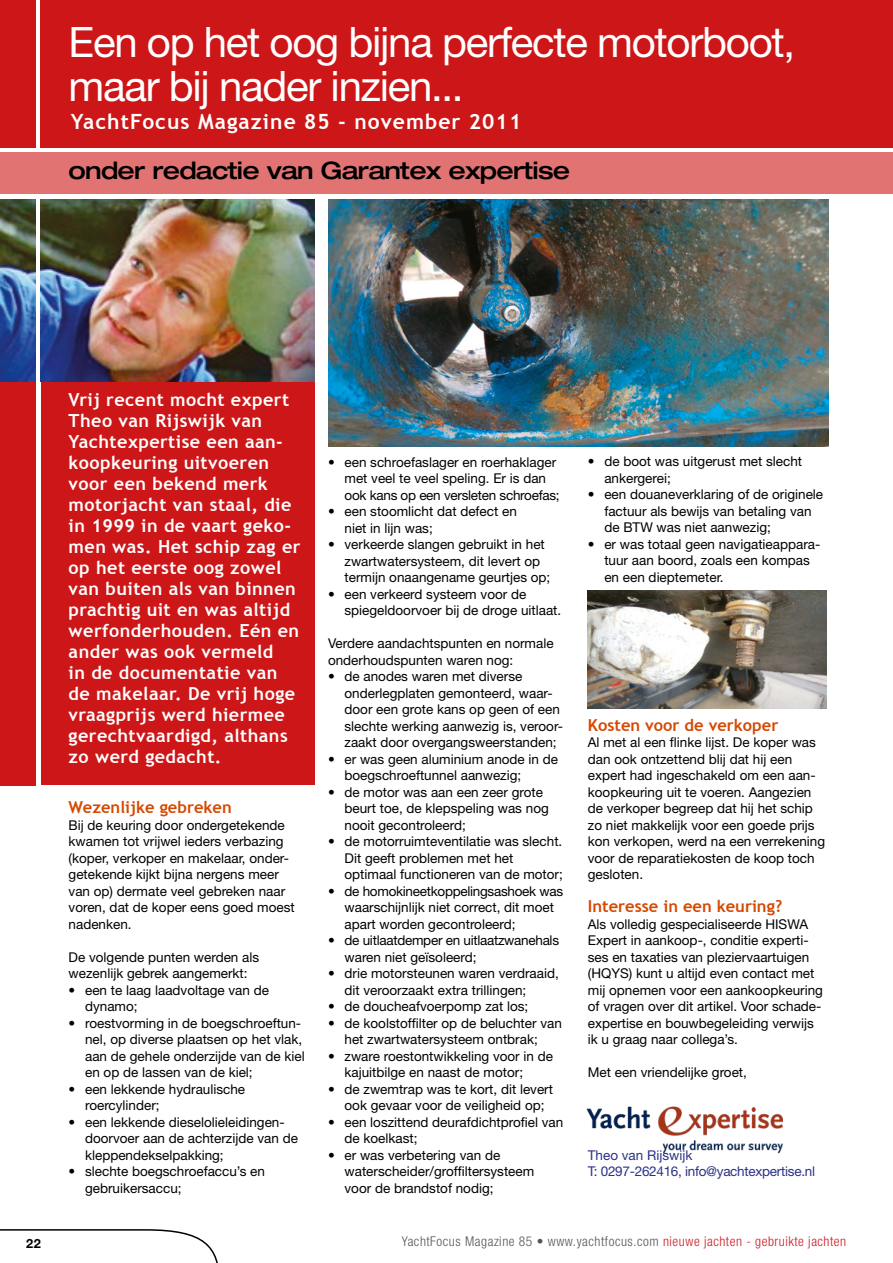
<style>
.page{position:relative;width:893px;height:1263px;background:#fff}
.page>*{position:absolute;margin:0;border:0;box-sizing:border-box;transform-origin:0 0}
.t1{font:42px/43.5px "Helvetica Neue";letter-spacing:-.03em;color:#fff}
.t2{font:500 expanded 24px "Helvetica Neue";letter-spacing:-.03em;color:#000}
.t3{font:700 21px "Trebuchet MS";letter-spacing:.05em;color:#fff}
.t4{font:700 18px/21px "Trebuchet MS";letter-spacing:.025em;color:#fff}
.t5{font:700 16.5px "Trebuchet MS";color:#d54902}
.t6{font:13.5px/16.5px "Helvetica Neue";color:#000}
.t7{font:300 condensed 13.5px "Helvetica Neue";letter-spacing:.04em;color:#565655}
.t8{font:13.5px/16.5px "Helvetica Neue";letter-spacing:-.02em;color:#000}
.t9{font:13.5px/16.5px "Helvetica Neue";letter-spacing:-.02em;color:#2b3189}
.t10{font:700 12.75px "Helvetica Neue";color:#000}
.s1{color:#ce1924}
</style>
<div class="page">
<div style="left:40px;top:0;width:853px;height:147px;background:#cd1617"></div>
<div style="left:0;top:0;width:35px;height:147px;background:#cd1617"></div>
<div style="left:0;top:152px;width:893px;height:42px;background:#e17373"></div>
<svg style="left:0;top:1229px;width:218px;height:34px"></svg>
<div style="left:41px;top:200px;width:274px;height:584px;background:#cd1617"></div>
<div style="left:0;top:200px;width:35px;height:586px;background:#cd1617"></div>
<img style="left:41px;top:200px;width:274px;height:181px">
<img style="left:0;top:200px;width:35px;height:181px">
<img style="left:328px;top:200px;width:500px;height:246px">
<img style="left:588px;top:591px;width:238px;height:117px">
<img style="left:586px;top:1106px;width:197px;height:48px">
<h1 class="t1" style="left:69px;top:20px;width:728px">Een op het oog bijna perfecte motorboot, maar bij nader inzien...</h1>
<h3 class="t3" style="left:71px;top:109px;width:452px">YachtFocus Magazine 85 - november 2011</h3>
<h2 class="t2" style="left:69px;top:155px;width:503px">onder redactie van Garantex expertise</h2>
<p class="t4" style="left:69px;top:389px;width:233px">Vrij recent mocht expert<br>Theo van Rijswijk van<br>Yachtexpertise een aan&shy;koopkeuring uitvoeren voor een bekend merk motorjacht van staal, die in 1999 in de vaart geko&shy;men was. Het schip zag er op het eerste oog zowel van buiten als van binnen prachtig uit en was altijd werfonderhouden. Eén en ander was ook vermeld<br>in de documentatie van de makelaar. De vrij hoge vraagprijs werd hiermee gerechtvaardigd, althans zo werd gedacht.</p>
<p class="t5" style="left:69px;top:797px;width:165px">Wezenlijke gebreken</p>
<p class="t6" style="left:69px;top:816px;width:228px">Bij de keuring door ondergetekende kwamen tot vrijwel ieders verbazing (koper, verkoper en makelaar, onder&shy;getekende kijkt bijna nergens meer van op) dermate veel gebreken naar voren, dat de koper eens goed moest nadenken.</p>
<p class="t6" style="left:69px;top:948px;width:192px">De volgende punten werden als wezenlijk gebrek aangemerkt:</p>
<p class="t6" style="left:85px;top:981px;width:185px;text-indent:-16px">• een te laag laadvoltage van de dynamo;</p>
<p class="t6" style="left:85px;top:1014px;width:221px;text-indent:-16px">• roestvorming in de boegschroeftun&shy;nel, op diverse plaatsen op het vlak, aan de gehele onderzijde van de kiel en op de lassen van de kiel;</p>
<p class="t6" style="left:85px;top:1080px;width:162px;text-indent:-16px">• een lekkende hydraulische roercylinder;</p>
<p class="t6" style="left:85px;top:1113px;width:214px;text-indent:-16px">• een lekkende dieselolieleidingen&shy;doorvoer aan de achterzijde van de kleppendekselpakking;</p>
<p class="t6" style="left:85px;top:1163px;width:181px;text-indent:-16px">• slechte boegschroefaccu’s en gebruikersaccu;</p>
<p class="t6" style="left:345px;top:453px;width:217px;text-indent:-16px">• een schroefaslager en roerhaklager met veel te veel speling. Er is dan ook kans op een versleten schroefas;</p>
<p class="t6" style="left:345px;top:503px;width:174px;text-indent:-16px">• een stoomlicht dat defect en niet in lijn was;</p>
<p class="t6" style="left:345px;top:536px;width:207px;text-indent:-16px">• verkeerde slangen gebruikt in het zwartwatersysteem, dit levert op termijn onaangename geurtjes op;</p>
<p class="t6" style="left:345px;top:585px;width:218px;text-indent:-16px">• een verkeerd systeem voor de spiegeldoorvoer bij de droge uitlaat.</p>
<p class="t6" style="left:328px;top:635px;width:227px">Verdere aandachtspunten en normale onderhoudspunten waren nog:</p>
<p class="t6" style="left:345px;top:668px;width:220px;text-indent:-16px">• de anodes waren met diverse onderlegplaten gemonteerd, waar&shy;door een grote kans op geen of een slechte werking aanwezig is, veroor&shy;zaakt door overgangsweerstanden;</p>
<p class="t6" style="left:345px;top:750px;width:215px;text-indent:-16px">• er was geen aluminium anode in de boegschroeftunnel aanwezig;</p>
<p class="t6" style="left:345px;top:783px;width:206px;text-indent:-16px">• de motor was aan een zeer grote beurt toe, de klepspeling was nog nooit gecontroleerd;</p>
<p class="t6" style="left:345px;top:833px;width:220px;text-indent:-16px">• de motorruimteventilatie was slecht.<br>Dit geeft problemen met het optimaal functioneren van de motor;</p>
<p class="t6" style="left:345px;top:882px;width:220px;text-indent:-16px">• de homokineetkoppelingsashoek was waarschijnlijk niet correct, dit moet apart worden gecontroleerd;</p>
<p class="t8" style="left:345px;top:932px;width:216px;text-indent:-16px">• de uitlaatdemper en uitlaatzwanehals waren niet geïsoleerd;</p>
<p class="t6" style="left:345px;top:965px;width:216px;text-indent:-16px">• drie motorsteunen waren verdraaid, dit veroorzaakt extra trillingen;</p>
<p class="t6" style="left:328px;top:998px;width:202px">• de doucheafvoerpomp zat los;</p>
<p class="t6" style="left:328px;top:1014px;width:235px;text-align:center">• de koolstoffilter op de beluchter van het zwartwatersysteem ontbrak;</p>
<p class="t6" style="left:345px;top:1047px;width:210px;text-indent:-16px">• zware roestontwikkeling voor in de kajuitbilge en naast de motor;</p>
<p class="t6" style="left:328px;top:1080px;width:226px;text-align:center">• de zwemtrap was te kort, dit levert ook gevaar voor de veiligheid op;</p>
<p class="t6" style="left:345px;top:1113px;width:220px;text-indent:-16px">• een loszittend deurafdichtprofiel van de koelkast;</p>
<p class="t6" style="left:345px;top:1146px;width:191px;text-indent:-16px">• er was verbetering van de waterscheider/groffiltersysteem voor de brandstof nodig;</p>
<p class="t6" style="left:604px;top:453px;width:199px;text-indent:-16px">• de boot was uitgerust met slecht ankergerei;</p>
<p class="t6" style="left:604px;top:486px;width:220px;text-indent:-16px">• een douaneverklaring of de originele factuur als bewijs van betaling van de BTW was niet aanwezig;</p>
<p class="t6" style="left:604px;top:536px;width:217px;text-indent:-16px">• er was totaal geen navigatieappara&shy;tuur aan boord, zoals een kompas en een dieptemeter.</p>
<p class="t5" style="left:588px;top:714px;width:192px">Kosten voor de verkoper</p>
<p class="t6" style="left:588px;top:734px;width:239px">Al met al een flinke lijst. De koper was dan ook ontzettend blij dat hij een expert had ingeschakeld om een aan&shy;koopkeuring uit te voeren. Aangezien de verkoper begreep dat hij het schip zo niet makkelijk voor een goede prijs kon verkopen, werd na een verrekening voor de reparatiekosten de koop toch gesloten.</p>
<p class="t5" style="left:588px;top:896px;width:196px">Interesse in een keuring?</p>
<p class="t6" style="left:588px;top:915px;width:237px">Als volledig gespecialiseerde HISWA Expert in aankoop-, conditie experti&shy;ses en taxaties van pleziervaartuigen (HQYS) kunt u altijd even contact met mij opnemen voor een aankoopkeuring of vragen over dit artikel. Voor schade&shy;expertise en bouwbegeleiding verwijs ik u graag naar collega’s.</p>
<p class="t6" style="left:588px;top:1064px;width:161px">Met een vriendelijke groet,</p>
<p class="t9" style="left:588px;top:1146px;width:229px">Theo van Rijswijk<br>T: 0297-262416, info@yachtexpertise.nl</p>
<p class="t10" style="left:26px;top:1235px;width:16px">22</p>
<p class="t7" style="left:402px;top:1233px;width:446px">YachtFocus Magazine 85 • www.yachtfocus.com <span class="s1">nieuwe jachten - gebruikte jachten</span></p>
</div>
